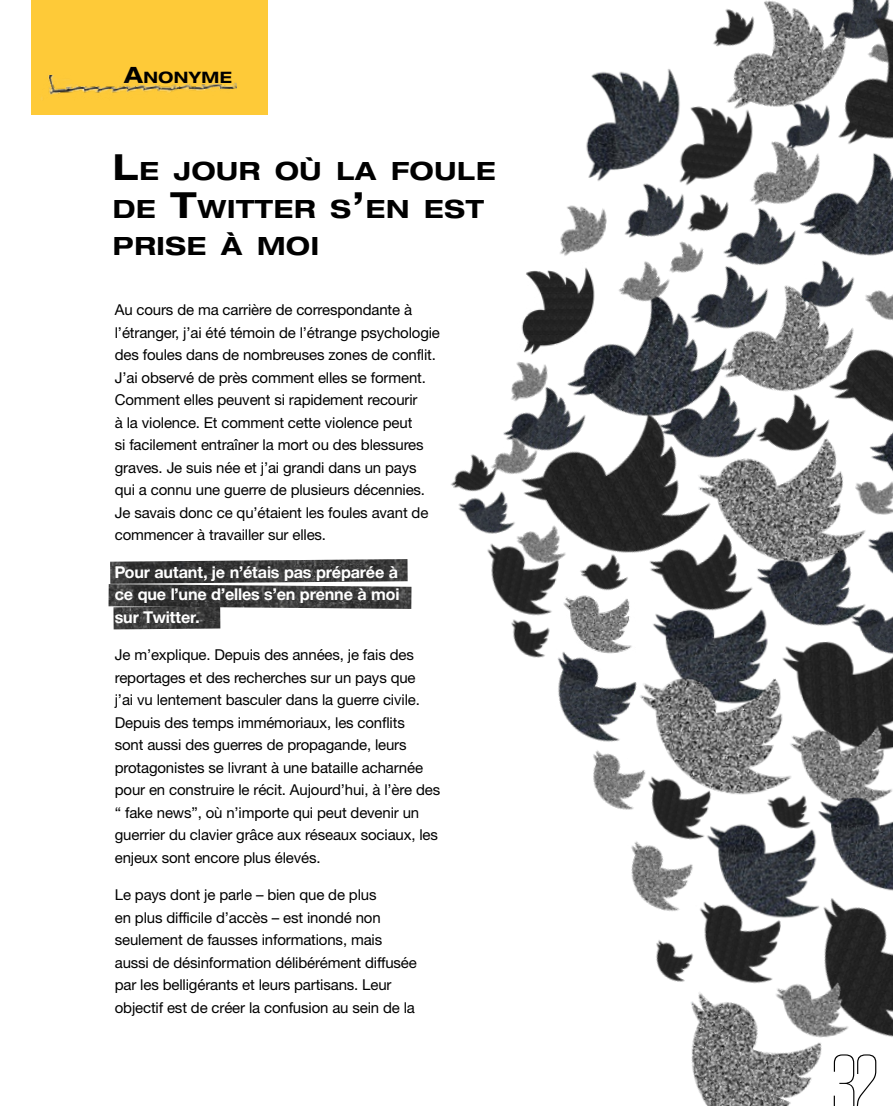
<style>
.page{position:relative;width:893px;height:1106px;background:#fff}
.page>*{position:absolute;margin:0;border:0;box-sizing:border-box;transform-origin:0 0}
.t1{font:100 84px "Tungsten";color:#000}
.t2{font:700 expanded 25.2px/37.5px "Helvetica Neue LT Std";letter-spacing:.03em;color:#000}
.t3{font:700 16.5px/22.5px "Neue Helvetica BQ";letter-spacing:-.01em;color:#fff;text-align:justify}
.t4{font:700 expanded 15.75px "Helvetica Neue LT Std";letter-spacing:.03em;color:#000}
.t5{font:15px/22.5px "Helvetica Neue";letter-spacing:-.01em;color:#000}
.s1{font-size:22.5px}
.s2{font-size:36px}
</style>
<div class="page">
<img style="left:110px;top:559px;width:298px;height:25px">
<img style="left:113px;top:609px;width:107px;height:20px">
<img style="left:109px;top:584px;width:302px;height:25px">
<div style="left:32px;top:0;width:236px;height:115px;background:#feca38"></div>
<img style="left:31px;top:76px;width:205px;height:39px">
<img style="left:583px;top:313px;width:125px;height:76px">
<img style="left:551px;top:375px;width:44px;height:14px">
<img style="left:458px;top:491px;width:45px;height:43px">
<img style="left:723px;top:226px;width:63px;height:34px">
<img style="left:875px;top:609px;width:18px;height:19px">
<img style="left:882px;top:531px;width:11px;height:43px">
<img style="left:624px;top:188px;width:59px;height:50px">
<img style="left:682px;top:255px;width:96px;height:99px">
<img style="left:786px;top:164px;width:107px;height:102px">
<img style="left:586px;top:69px;width:94px;height:119px">
<img style="left:715px;top:824px;width:94px;height:69px">
<img style="left:557px;top:655px;width:72px;height:87px">
<img style="left:783px;top:598px;width:92px;height:30px">
<img style="left:662px;top:598px;width:121px;height:63px">
<img style="left:503px;top:389px;width:205px;height:164px">
<img style="left:772px;top:628px;width:121px;height:86px">
<img style="left:778px;top:883px;width:115px;height:154px">
<img style="left:652px;top:808px;width:67px;height:38px">
<img style="left:702px;top:893px;width:90px;height:83px">
<img style="left:672px;top:96px;width:70px;height:102px">
<img style="left:639px;top:521px;width:123px;height:113px">
<img style="left:487px;top:536px;width:70px;height:79px">
<img style="left:521px;top:267px;width:76px;height:91px">
<img style="left:683px;top:189px;width:50px;height:54px">
<img style="left:575px;top:549px;width:57px;height:42px">
<img style="left:511px;top:615px;width:39px;height:43px">
<img style="left:451px;top:454px;width:51px;height:52px">
<img style="left:763px;top:808px;width:46px;height:26px">
<img style="left:656px;top:940px;width:38px;height:36px">
<img style="left:682px;top:417px;width:200px;height:181px">
<img style="left:708px;top:266px;width:147px;height:165px">
<img style="left:742px;top:145px;width:86px;height:81px">
<img style="left:613px;top:261px;width:62px;height:57px">
<img style="left:511px;top:520px;width:58px;height:53px">
<img style="left:666px;top:238px;width:41px;height:45px">
<img style="left:629px;top:661px;width:173px;height:147px">
<img style="left:664px;top:976px;width:158px;height:130px">
<img style="left:714px;top:0;width:110px;height:145px">
<img style="left:782px;top:714px;width:111px;height:103px">
<img style="left:769px;top:973px;width:84px;height:73px">
<img style="left:631px;top:833px;width:71px;height:80px">
<img style="left:562px;top:595px;width:70px;height:60px">
<img style="left:593px;top:744px;width:59px;height:66px">
<img style="left:851px;top:478px;width:42px;height:40px">
<img style="left:865px;top:290px;width:28px;height:16px">
<img style="left:508px;top:357px;width:43px;height:50px">
<img style="left:486px;top:431px;width:56px;height:58px">
<img style="left:560px;top:205px;width:47px;height:51px">
<img style="left:812px;top:306px;width:81px;height:161px">
<img style="left:824px;top:0;width:69px;height:164px">
<img style="left:809px;top:787px;width:84px;height:114px">
<p class="t4" style="left:124px;top:67px;width:109px"><span class="s1">A</span>NONYME</p>
<h2 class="t2" style="left:113px;top:152px;width:384px"><span class="s2">L</span>E JOUR OÙ LA FOULE<br>DE <span class="s2">T</span>WITTER S<span class="s2">’</span>EN EST<br>PRISE À MOI</h2>
<p class="t5" style="left:115px;top:298px;width:327px">Au cours de ma carrière de correspondante à l’étranger, j’ai été témoin de l’étrange psychologie des foules dans de nombreuses zones de conflit.<br>J’ai observé de près comment elles se forment.<br>Comment elles peuvent si rapidement recourir<br>à la violence. Et comment cette violence peut<br>si facilement entraîner la mort ou des blessures graves. Je suis née et j’ai grandi dans un pays qui a connu une guerre de plusieurs décennies.<br>Je savais donc ce qu’étaient les foules avant de commencer à travailler sur elles.</p>
<p class="t3" style="left:115px;top:560px;width:286px">Pour autant, je n’étais pas préparée à ce que l’une d’elles s’en prenne à moi sur Twitter.</p>
<p class="t5" style="left:115px;top:643px;width:327px">Je m’explique. Depuis des années, je fais des reportages et des recherches sur un pays que<br>j’ai vu lentement basculer dans la guerre civile.<br>Depuis des temps immémoriaux, les conflits<br>sont aussi des guerres de propagande, leurs protagonistes se livrant à une bataille acharnée pour en construire le récit. Aujourd’hui, à l’ère des “ fake news”, où n’importe qui peut devenir un guerrier du clavier grâce aux réseaux sociaux, les enjeux sont encore plus élevés.</p>
<p class="t5" style="left:115px;top:883px;width:304px">Le pays dont je parle – bien que de plus<br>en plus difficile d’accès – est inondé non seulement de fausses informations, mais aussi de désinformation délibérément diffusée par les belligérants et leurs partisans. Leur objectif est de créer la confusion au sein de la</p>
<h1 class="t1" style="left:829px;top:1042px;width:52px">32</h1>
</div>
